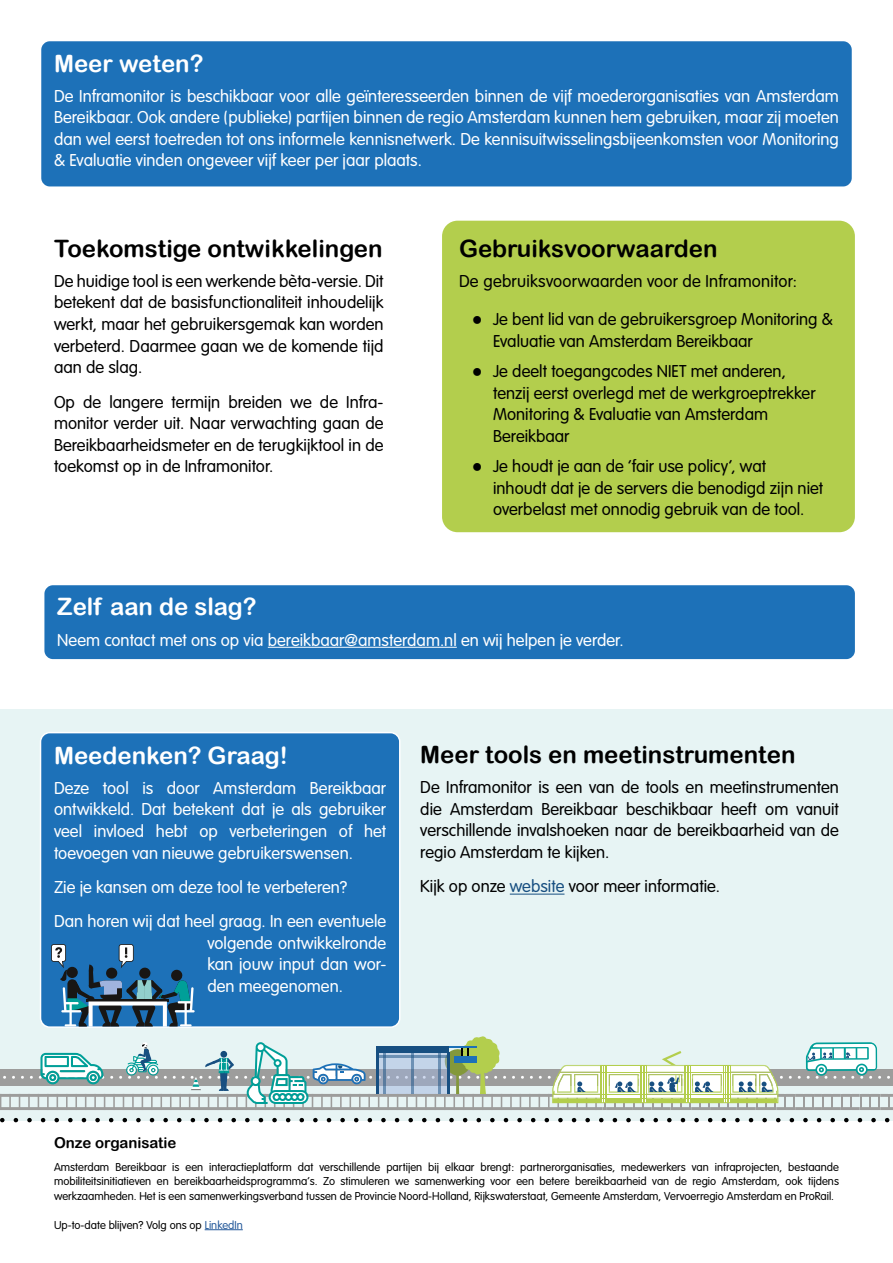
<style>
.page{position:relative;width:893px;height:1263px;background:#fff}
.page>*{position:absolute;margin:0;border:0;box-sizing:border-box;transform-origin:0 0}
.Kop{font:24px "Arial Rounded MT Bold";color:#000}
.Kop-2{font:24px "Arial Rounded MT Bold";color:#fff}
.TEKST{font:300 18px/21.6px "VAG Rundschrift D";color:#000}
.TEKST-2{font:300 18px/21.6px "VAG Rundschrift D";color:#fff;text-align:justify}
.t1{font:15px "Arial Rounded MT Bold";color:#000}
.t2{font:300 12px/14.4px "VAG Rundschrift D";color:#000;text-align:justify}
.s1{font-family:"Calibri";font-weight:400}
.s2{color:#174f81}
.s3{color:#275b9b}
</style>
<div class="page">
<div style="left:0;top:709px;width:893px;height:411px;background:#e7f4f4"></div>
<div style="left:441px;top:219px;width:415px;height:315px;background:#b3ce4d;border-radius:17px"></div>
<div style="left:439px;top:218px;width:419px;height:317px;border:3px solid #fff;border-radius:17px"></div>
<svg style="left:0;top:1036px;width:893px;height:74px"></svg>
<hr style="left:205px;top:1229px;width:38px;height:1px;background:#275b9b">
<div style="left:40px;top:40px;width:813px;height:148px;background:#1d71b8;border-radius:10px"></div>
<div style="left:38px;top:38px;width:817px;height:151px;border:3px solid #fff;border-radius:10px"></div>
<hr style="left:510px;top:894px;width:54px;height:1px;background:#174f81">
<div style="left:43px;top:584px;width:813px;height:77px;background:#1d71b8;border-radius:10px"></div>
<hr style="left:268px;top:647px;width:189px;height:1px;background:#fff">
<div style="left:41px;top:582px;width:817px;height:80px;border:3px solid #fff;border-radius:10px"></div>
<svg style="left:0;top:1118px;width:893px;height:4px"></svg>
<div style="left:41px;top:733px;width:359px;height:294px;background:#1d71b8;border-radius:9px"></div>
<div style="left:40px;top:732px;width:360px;height:296px;border:2px solid #fff;border-radius:9px"></div>
<svg style="left:51px;top:944px;width:144px;height:83px"></svg>
<p class="Kop-2" style="left:54px;top:49px;width:151px">Meer weten?</p>
<p class="TEKST-2" style="left:54px;top:85px;width:786px">De Inframonitor is beschikbaar voor alle geïnteresseerden binnen de vijf moederorganisaties van Amsterdam Bereikbaar. Ook andere (publieke) partijen binnen de regio Amsterdam kunnen hem gebruiken, maar zij moeten dan wel eerst toetreden tot ons informele kennisnetwerk. De kennisuitwisselingsbijeenkomsten voor Monitoring &amp; Evaluatie vinden ongeveer vijf keer per jaar plaats.</p>
<p class="Kop" style="left:54px;top:234px;width:330px">Toekomstige ontwikkelingen</p>
<p class="TEKST" style="left:54px;top:271px;width:331px;text-align:justify">De huidige tool is een werkende bèta-versie. Dit betekent dat de basisfunctionaliteit inhoudelijk werkt, maar het gebruikersgemak kan worden verbeterd. Daarmee gaan we de komende tijd aan de slag.</p>
<p class="TEKST" style="left:54px;top:391px;width:331px;text-align:justify">Op de langere termijn breiden we de Infra&shy;monitor verder uit. Naar verwachting gaan de Bereikbaarheidsmeter en de terugkijktool in de toekomst op in de Inframonitor.</p>
<p class="Kop" style="left:459px;top:234px;width:260px">Gebruiksvoorwaarden</p>
<p class="TEKST" style="left:459px;top:270px;width:340px">De gebruiksvoorwaarden voor de Inframonitor:</p>
<p class="TEKST" style="left:493px;top:309px;width:341px;text-indent:-21px"><span class="s1">●</span> Je bent lid van de gebruikersgroep Monitoring &amp;<br>Evaluatie van Amsterdam Bereikbaar</p>
<p class="TEKST" style="left:493px;top:361px;width:324px;text-indent:-21px"><span class="s1">●</span> Je deelt toegangcodes NIET met anderen, tenzij eerst overlegd met de werkgroeptrekker Monitoring &amp; Evaluatie van Amsterdam Bereikbaar</p>
<p class="TEKST" style="left:493px;top:456px;width:332px;text-indent:-21px"><span class="s1">●</span> Je houdt je aan de ‘fair use policy’, wat inhoudt dat je de servers die benodigd zijn niet overbelast met onnodig gebruik van de tool.</p>
<p class="Kop-2" style="left:57px;top:593px;width:201px">Zelf aan de slag?</p>
<p class="TEKST-2" style="left:57px;top:629px;width:568px">Neem contact met ons op via bereikbaar@amsterdam.nl en wij helpen je verder.</p>
<p class="Kop-2" style="left:54px;top:741px;width:235px">Meedenken? Graag!</p>
<p class="TEKST-2" style="left:54px;top:777px;width:334px">Deze tool is door Amsterdam Bereikbaar ontwikkeld. Dat betekent dat je als gebruiker veel invloed hebt op verbeteringen of het toevoegen van nieuwe gebruikerswensen.</p>
<p class="TEKST-2" style="left:54px;top:876px;width:295px">Zie je kansen om deze tool te verbeteren?</p>
<p class="TEKST-2" style="left:207px;top:911px;width:180px;text-indent:-153px">Dan horen wij dat heel graag. In een eventuele volgende ontwikkelronde kan jouw input dan wor&shy;den meegenomen.</p>
<p class="Kop" style="left:420px;top:740px;width:377px">Meer tools en meetinstrumenten</p>
<p class="TEKST" style="left:420px;top:777px;width:420px;text-align:justify">De Inframonitor is een van de tools en meetinstrumenten die Amsterdam Bereikbaar beschikbaar heeft om vanuit verschillende invalshoeken naar de bereikbaarheid van de regio Amsterdam te kijken.</p>
<p class="TEKST" style="left:420px;top:876px;width:301px">Kijk op onze <span class="s2">website</span> voor meer informatie.</p>
<p class="t1" style="left:54px;top:1134px;width:124px">Onze organisatie</p>
<p class="t2" style="left:54px;top:1160px;width:786px">Amsterdam Bereikbaar is een interactieplatform dat verschillende partijen bij elkaar brengt: partnerorganisaties, medewerkers van infraprojecten, bestaande mobiliteitsinitiatieven en bereikbaarheidsprogramma’s. Zo stimuleren we samenwerking voor een betere bereikbaarheid van de regio Amsterdam, ook tijdens werkzaamheden. Het is een samenwerkingsverband tussen de Provincie Noord-Holland, Rijkswaterstaat, Gemeente Amsterdam, Vervoerregio Amsterdam en ProRail.</p>
<p class="t2" style="left:54px;top:1218px;width:190px">Up-to-date blijven? Volg ons op <span class="s3">LinkedIn</span></p>
</div>
